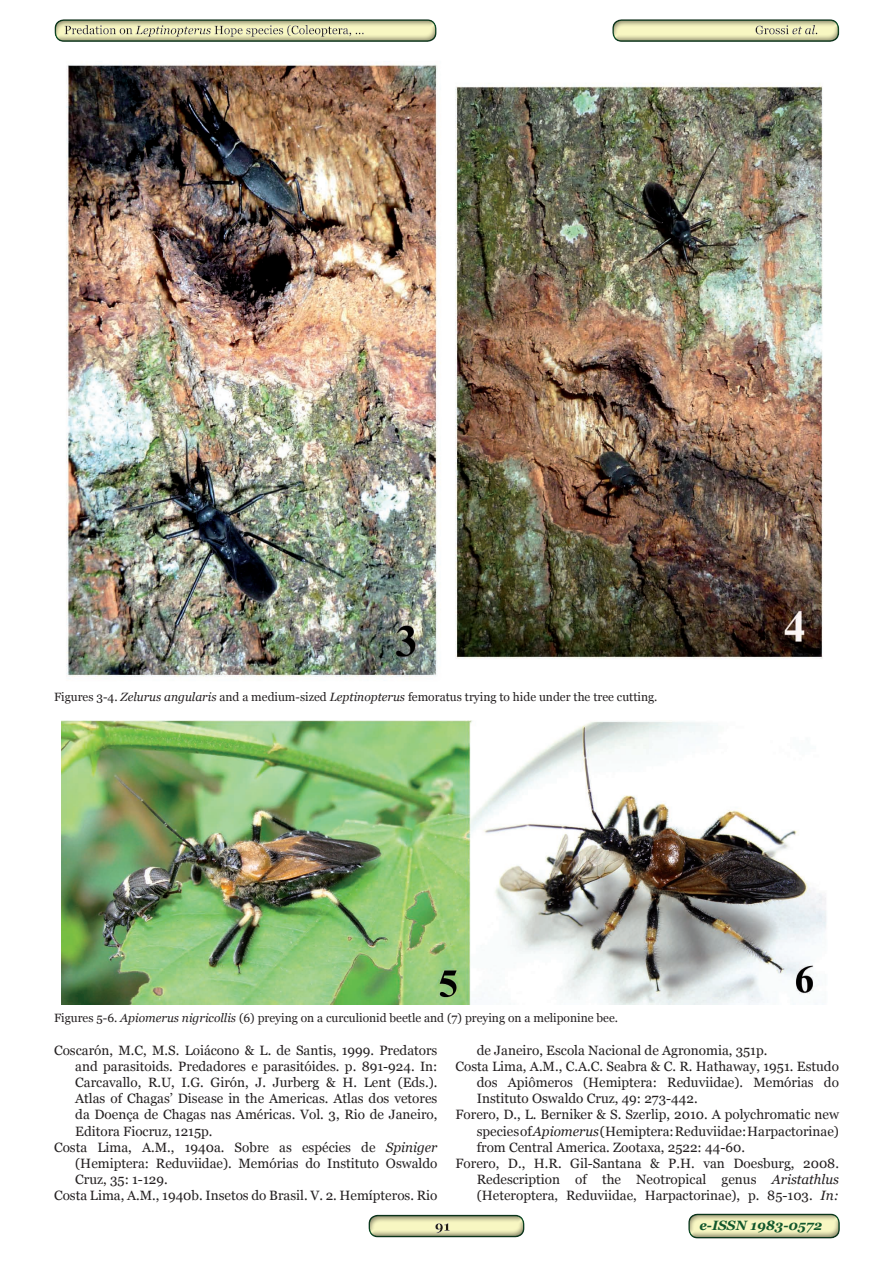
<style>
.page{position:relative;width:893px;height:1263px;background:#fff}
.page>*{position:absolute;margin:0;border:0;box-sizing:border-box;transform-origin:0 0}
.t1{font:13.5px "Georgia";color:#231f20}
.t2{font:italic 700 13.5px "Georgia";color:#11572c}
.t3{font:12px "Georgia";color:#231f20}
.s1{font-style:italic}
</style>
<div class="page">
<div style="left:368px;top:1212px;width:158px;height:25px;background:#231f20;opacity:.5"></div>
<div style="left:54px;top:17px;width:384px;height:25px;background:#231f20;opacity:.5"></div>
<div style="left:610px;top:17px;width:229px;height:25px;background:#231f20;opacity:.5"></div>
<div style="left:687px;top:1211px;width:156px;height:28px;background:#231f20;opacity:.5"></div>
<img style="left:66px;top:62px;width:757px;height:616px">
<img style="left:61px;top:720px;width:766px;height:285px">
<p class="t3" style="left:54px;top:689px;width:605px">Figures 3-4. <span class="s1">Zelurus angularis</span> and a medium-sized <span class="s1">Leptinopterus</span> femoratus trying to hide under the tree cutting.</p>
<p class="t3" style="left:54px;top:1011px;width:566px">Figures 5-6. <span class="s1">Apiomerus nigricollis</span> (6) preying on a curculionid beetle and (7) preying on a meliponine bee.</p>
<p class="t1" style="left:54px;top:1042px;width:385px">Coscarón, M.C, M.S. Loiácono &amp; L. de Santis, 1999. Predators</p>
<p class="t1" style="left:75px;top:1058px;width:364px">and parasitoids. Predadores e parasitóides. p. 891-924. In:</p>
<p class="t1" style="left:75px;top:1074px;width:364px">Carcavallo, R.U, I.G. Girón, J. Jurberg &amp; H. Lent (Eds.).</p>
<p class="t1" style="left:75px;top:1090px;width:364px">Atlas of Chagas’ Disease in the Americas. Atlas dos vetores</p>
<p class="t1" style="left:75px;top:1106px;width:364px">da Doença de Chagas nas Américas. Vol. 3, Rio de Janeiro,</p>
<p class="t1" style="left:75px;top:1123px;width:139px">Editora Fiocruz, 1215p.</p>
<p class="t1" style="left:54px;top:1139px;width:385px">Costa Lima, A.M., 1940a. Sobre as espécies de <span class="s1">Spiniger</span></p>
<p class="t1" style="left:75px;top:1155px;width:364px">(Hemiptera: Reduviidae). Memórias do Instituto Oswaldo</p>
<p class="t1" style="left:75px;top:1171px;width:94px">Cruz, 35: 1-129.</p>
<p class="t1" style="left:54px;top:1187px;width:385px">Costa Lima, A.M., 1940b. Insetos do Brasil. V. 2. Hemípteros. Rio</p>
<p class="t1" style="left:477px;top:1042px;width:292px">de Janeiro, Escola Nacional de Agronomia, 351p.</p>
<p class="t1" style="left:455px;top:1058px;width:385px">Costa Lima, A.M., C.A.C. Seabra &amp; C. R. Hathaway, 1951. Estudo</p>
<p class="t1" style="left:477px;top:1074px;width:364px">dos Apiômeros (Hemiptera: Reduviidae). Memórias do</p>
<p class="t1" style="left:477px;top:1090px;width:222px">Instituto Oswaldo Cruz, 49: 273-442.</p>
<p class="t1" style="left:455px;top:1106px;width:385px">Forero, D., L. Berniker &amp; S. Szerlip, 2010. A polychromatic new</p>
<p class="t1" style="left:477px;top:1123px;width:364px">species of <span class="s1">Apiomerus</span> (Hemiptera: Reduviidae: Harpactorinae)</p>
<p class="t1" style="left:477px;top:1139px;width:270px">from Central America. Zootaxa, 2522: 44-60.</p>
<p class="t1" style="left:455px;top:1155px;width:385px">Forero, D., H.R. Gil-Santana &amp; P.H. van Doesburg, 2008.</p>
<p class="t1" style="left:477px;top:1171px;width:364px">Redescription of the Neotropical genus <span class="s1">Aristathlus</span></p>
<p class="t1" style="left:477px;top:1187px;width:364px">(Heteroptera, Reduviidae, Harpactorinae), p. 85-103. <span class="s1">In:</span></p>
<p class="t2" style="left:699px;top:1216px;width:124px">e-ISSN 1983-0572</p>
</div>
